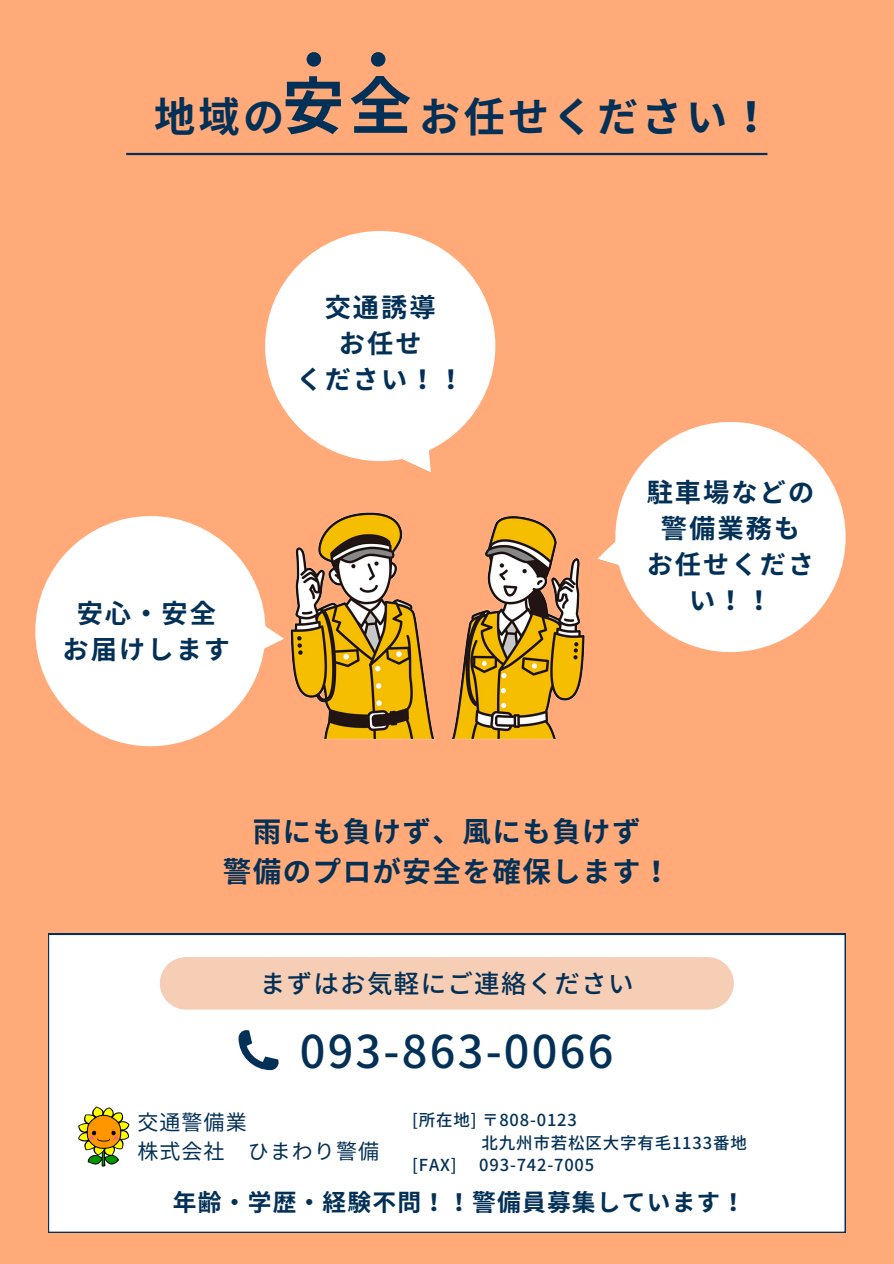
<style>
.page{position:relative;width:894px;height:1264px;background:#fff}
.page>*{position:absolute;margin:0;border:0;box-sizing:border-box;transform-origin:0 0}
.t1{font:700 62.25px "Noto Sans JP";color:#033056}
.t2{font:500 45px "Noto Sans JP";letter-spacing:.05em;color:#033056}
.t3{font:700 41.25px "Noto Sans JP";letter-spacing:.08em;color:#033056}
.t4{font:700 28.5px/39.3px "Noto Sans JP";letter-spacing:.05em;color:#033056;text-align:center}
.t5{font:700 26.25px/36px "Noto Sans JP";letter-spacing:.08em;color:#033056;text-align:center}
.t6{font:500 25.5px "Noto Sans JP";letter-spacing:.05em;color:#033056}
.t7{font:700 23.7px "Noto Sans JP";letter-spacing:.05em;color:#033056}
.t8{font:21px/29.2px "Noto Sans JP";letter-spacing:.05em;color:#033056}
.t9{font:500 16.5px "Noto Sans JP";letter-spacing:.05em;color:#033056}
</style>
<div class="page">
<div style="left:0;top:0;width:893px;height:1263px;background:#ffaa78"></div>
<div style="left:265px;top:231px;width:230px;height:230px;background:#fff;border-radius:50%"></div>
<svg style="left:388px;top:449px;width:43px;height:23px"></svg>
<div style="left:35px;top:516px;width:230px;height:230px;background:#fff;border-radius:50%"></div>
<svg style="left:262px;top:612px;width:14px;height:47px"></svg>
<div style="left:615px;top:422px;width:230px;height:230px;background:#fff;border-radius:50%"></div>
<svg style="left:599px;top:526px;width:22px;height:46px"></svg>
<svg style="left:48px;top:933px;width:796px;height:299px"></svg>
<hr style="left:126px;top:153px;width:641px;height:2px;background:#033056">
<div style="left:160px;top:957px;width:573px;height:52px;background:#f6ceb5"></div>
<svg style="left:238px;top:1030px;width:40px;height:40px"></svg>
<img style="left:61px;top:1101px;width:83px;height:68px">
<div style="left:306px;top:52px;width:15px;height:15px;background:#033056;border-radius:50%"></div>
<div style="left:371px;top:52px;width:14px;height:15px;background:#033056;border-radius:50%"></div>
<img style="left:276px;top:503px;width:323px;height:243px">
<h2 class="t1" style="left:282px;top:57px;width:131px">安全</h2>
<h1 class="t3" style="left:154px;top:84px;width:132px">地域の</h1>
<h2 class="t3" style="left:419px;top:84px;width:354px">お任せください！</h2>
<p class="t5" style="left:296px;top:288px;width:169px">交通誘導<br>お任せ<br>ください！！</p>
<h3 class="t5" style="left:62px;top:594px;width:169px">安心・安全お届けします</h3>
<h3 class="t5" style="left:646px;top:473px;width:169px">駐車場などの警備業務もお任せください！！</h3>
<p class="t4" style="left:223px;top:810px;width:449px">雨にも負けず、風にも負けず<br>警備のプロが安全を確保します！</p>
<h3 class="t6" style="left:260px;top:963px;width:375px">まずはお気軽にご連絡ください</h3>
<p class="t2" style="left:300px;top:1015px;width:315px">093-863-0066</p>
<h3 class="t8" style="left:137px;top:1106px;width:243px">交通警備業<br>株式会社 ひまわり警備</h3>
<h4 class="t9" style="left:412px;top:1107px;width:166px">[所在地] 〒808-0123</h4>
<p class="t9" style="left:481px;top:1129px;width:267px">北九州市若松区大字有毛1133番地</p>
<h2 class="t9" style="left:412px;top:1152px;width:46px">[FAX]</h2>
<h2 class="t9" style="left:479px;top:1152px;width:116px">093-742-7005</h2>
<p class="t7" style="left:173px;top:1183px;width:573px">年齢・学歴・経験不問！！警備員募集しています！</p>
</div>
